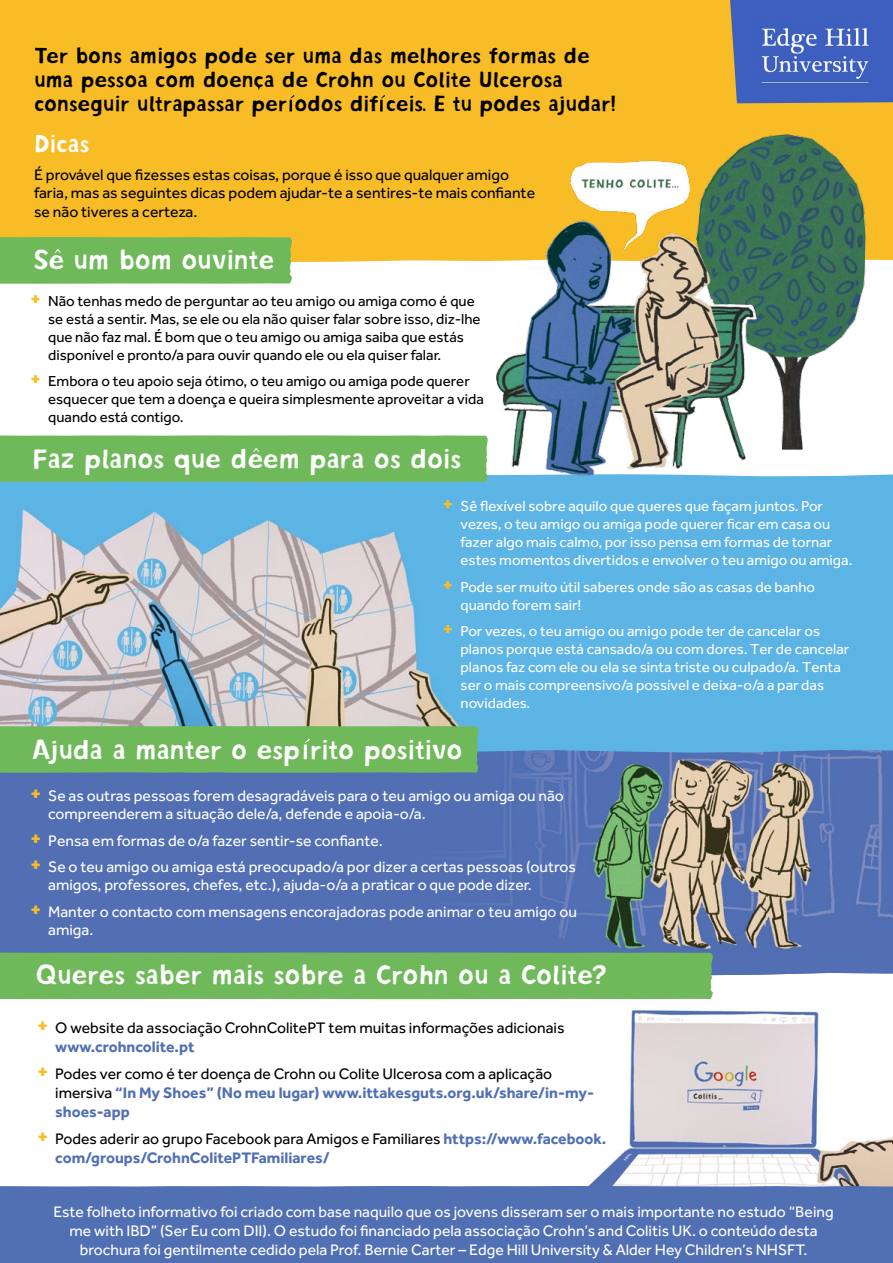
<style>
.page{position:relative;width:893px;height:1263px;background:#fff}
.page>*{position:absolute;margin:0;border:0;box-sizing:border-box;transform-origin:0 0}
.t1{font:22.5px "Mister Arial";color:#fff}
.t2{font:20.25px "Mister Arial";color:#fff}
.t3{font:18px/24px "Mister Arial";color:#000}
.t4{font:15.75px/26.5px "Effra";color:#fff}
.t5{font:700 15.75px/18.9px "Effra";color:#516fb3}
.t6{font:15.75px/18.9px "Effra";color:#000}
.t7{font:15px/18px "Effra";color:#fff}
.t8{font:15px/18px "Effra";color:#000}
.s1{font-family:"Mister Arial";color:#f8bc26}
.s2{font-weight:700;color:#516fb3}
.s3{font-family:"Mister Arial";font-weight:400;color:#f8bc26}
.s4{font-weight:400;color:#000}
</style>
<div class="page">
<img style="left:1px;top:753px;width:892px;height:223px">
<img style="left:588px;top:999px;width:305px;height:187px">
<div style="left:478px;top:474px;width:415px;height:279px;background:#5cb4e5"></div>
<img style="left:0;top:482px;width:687px;height:248px">
<div style="left:0;top:0;width:893px;height:262px;background:#f8bc26"></div>
<div style="left:730px;top:0;width:163px;height:103px;background:#3c5fc0"></div>
<img style="left:757px;top:24px;width:117px;height:66px">
<div style="left:0;top:952px;width:713px;height:47px;background:#70b95b"></div>
<div style="left:0;top:1186px;width:893px;height:77px;background:#516fb3"></div>
<img style="left:479px;top:122px;width:413px;height:369px">
<svg style="left:289px;top:95px;width:5px;height:16px"></svg>
<svg style="left:380px;top:95px;width:5px;height:16px"></svg>
<div style="left:0;top:237px;width:292px;height:47px;background:#70b95b"></div>
<div style="left:0;top:726px;width:478px;height:47px;background:#70b95b"></div>
<div style="left:0;top:435px;width:488px;height:47px;background:#70b95b"></div>
<p class="t3" style="left:34px;top:45px;width:584px">Ter bons amigos pode ser uma das melhores formas de uma pessoa com doenca de Crohn ou Colite Ulcerosa conseguir ultrapassar per odos dif ceis. E tu podes ajudar!</p>
<p class="t2" style="left:34px;top:132px;width:57px">Dicas</p>
<p class="t6" style="left:34px;top:165px;width:502px">É provável que fizesses estas coisas, porque é isso que qualquer amigo faria, mas as seguintes dicas podem ajudar-te a sentires-te mais confiante se não tiveres a certeza.</p>
<h1 class="t1" style="left:33px;top:246px;width:242px">Se um bom ouvinte</h1>
<p class="t8" style="left:48px;top:291px;width:434px;text-indent:-17px"><span class="s1">+</span> Não tenhas medo de perguntar ao teu amigo ou amiga como é que se está a sentir. Mas, se ele ou ela não quiser falar sobre isso, diz-lhe que não faz mal. É bom que o teu amigo ou amiga saiba que estás disponível e pronto/a para ouvir quando ele ou ela quiser falar.</p>
<p class="t8" style="left:48px;top:372px;width:437px;text-indent:-17px"><span class="s1">+</span> Embora o teu apoio seja ótimo, o teu amigo ou amiga pode querer esquecer que tem a doença e queira simplesmente aproveitar a vida quando está contigo.</p>
<h1 class="t1" style="left:33px;top:445px;width:430px">Faz planos que deem para os dois</h1>
<p class="t7" style="left:461px;top:497px;width:393px;text-indent:-17px"><span class="s1">+</span> Sê flexível sobre aquilo que queres que façam juntos. Por vezes, o teu amigo ou amiga pode querer ficar em casa ou fazer algo mais calmo, por isso pensa em formas de tornar estes momentos divertidos e envolver o teu amigo ou amiga.</p>
<p class="t7" style="left:461px;top:577px;width:356px;text-indent:-17px"><span class="s1">+</span> Pode ser muito útil saberes onde são as casas de banho quando forem sair!</p>
<p class="t7" style="left:461px;top:622px;width:390px;text-indent:-17px"><span class="s1">+</span> Por vezes, o teu amigo ou amigo pode ter de cancelar os planos porque está cansado/a ou com dores. Ter de cancelar planos faz com ele ou ela se sinta triste ou culpado/a. Tenta ser o mais compreensivo/a possível e deixa-o/a a par das novidades.</p>
<h1 class="t1" style="left:33px;top:736px;width:431px">Ajuda a manter o esp rito positivo</h1>
<p class="t4" style="left:48px;top:787px;width:517px;line-height:18px;text-indent:-17px"><span class="s1">+</span> Se as outras pessoas forem desagradáveis para o teu amigo ou amiga ou não compreenderem a situação dele/a, defende e apoia-o/a.</p>
<p class="t4" style="left:31px;top:827px;width:546px"><span class="s1">+</span> Pensa em formas de o/a fazer sentir-se confiante.<br><span class="s1">+</span> Se o teu amigo ou amiga está preocupado/a por dizer a certas pessoas (outros</p>
<p class="t4" style="left:31px;top:872px;width:547px;text-indent:17px">amigos, professores, chefes, etc.), ajuda-o/a a praticar o que pode dizer.<br><span class="s1">+</span> Manter o contacto com mensagens encorajadoras pode animar o teu amigo ou</p>
<p class="t4" style="left:48px;top:916px;width:47px">amiga.</p>
<h1 class="t1" style="left:36px;top:961px;width:572px">Queres saber mais sobre a Crohn ou a Colite?</h1>
<p class="t6" style="left:55px;top:1018px;width:511px;text-indent:-17px"><span class="s1">+</span> O website da associação CrohnColitePT tem muitas informações adicionais <span class="s2">www.crohncolite.pt</span></p>
<p class="t5" style="left:55px;top:1064px;width:540px;text-indent:-17px"><span class="s3">+</span> <span class="s4">Podes ver como é ter doença de Crohn ou Colite Ulcerosa com a aplicação imersiva</span> “In My Shoes” (No meu lugar) www.ittakesguts.org.uk/share/in-my&shy;shoes-app</p>
<p class="t5" style="left:55px;top:1129px;width:552px;text-indent:-17px"><span class="s3">+</span> <span class="s4">Podes aderir ao grupo Facebook para Amigos e Familiares</span> https://www.facebook. com/groups/CrohnColitePTFamiliares/</p>
<p class="t4" style="left:54px;top:1202px;width:782px;line-height:18.9px;text-align:center">Este folheto informativo foi criado com base naquilo que os jovens disseram ser o mais importante no estudo “Being me with IBD” (Ser Eu com DII). O estudo foi financiado pela associação Crohn’s and Colitis UK. o conteúdo desta brochura foi gentilmente cedido pela Prof. Bernie Carter – Edge Hill University &amp; Alder Hey Children’s NHSFT.</p>
</div>
